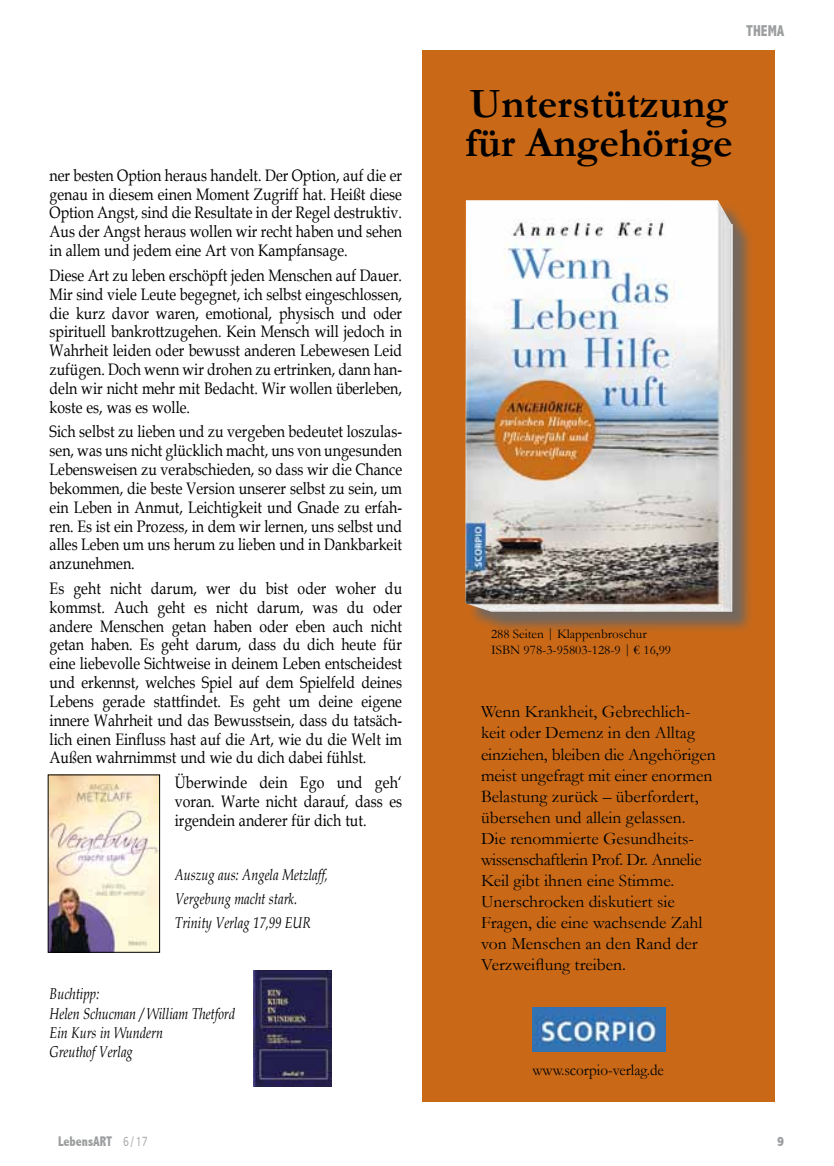
<style>
.page{position:relative;width:834px;height:1166px;background:#fff}
.page>*{position:absolute;margin:0;border:0;box-sizing:border-box;transform-origin:0 0}
.t1{font:700 42px/38.9px "Garamond";color:#000}
.t2{font:17.5px/21.2px "Garamond";color:#000}
.t3{font:16.62px/18.9px "Book Antiqua";color:#000;text-align:justify;scale:.85 1}
.t4{font:16.1px "Garamond";color:#000;scale:.94 1}
.t5{font:italic 15.75px/19.2px "Book Antiqua";color:#000;scale:.8 1}
.t6{font:800 condensed 15.75px "Abadi";color:#9c9e9f;scale:.92 1}
.t7{font:800 condensed 14px "Abadi";color:#9c9e9f;scale:.92 1}
.t8{font:800 condensed 14px "Abadi";color:#9c9e9f}
.t9{font:13.12px/16.1px "Garamond";color:#000}
.s1{font-weight:300}
</style>
<div class="page">
<img style="left:50px;top:777px;width:108px;height:173px">
<div style="left:48px;top:775px;width:112px;height:177px;border:1px solid #000"></div>
<div style="left:422px;top:50px;width:353px;height:1052px;background:#c96918"></div>
<img style="left:532px;top:1007px;width:133px;height:45px">
<div style="left:468px;top:203px;width:286px;height:430px;background:#666769;opacity:.86"></div>
<img style="left:465px;top:200px;width:267px;height:412px">
<img style="left:254px;top:970px;width:77px;height:117px">
<p class="t3" style="left:50px;top:165px;width:416px">ner besten Option heraus handelt. Der Option, auf die er genau in diesem einen Moment Zugriff hat. Heißt diese Option Angst, sind die Resultate in der Regel destruktiv.<br>Aus der Angst heraus wollen wir recht haben und sehen in allem und jedem eine Art von Kampfansage.</p>
<p class="t3" style="left:50px;top:265px;width:416px">Diese Art zu leben erschöpft jeden Menschen auf Dauer.<br>Mir sind viele Leute begegnet, ich selbst eingeschlossen, die kurz davor waren, emotional, physisch und oder spirituell bankrottzugehen. Kein Mensch will jedoch in Wahrheit leiden oder bewusst anderen Lebewesen Leid zufügen. Doch wenn wir drohen zu ertrinken, dann han&shy;deln wir nicht mehr mit Bedacht. Wir wollen überleben, koste es, was es wolle.</p>
<p class="t3" style="left:50px;top:422px;width:416px">Sich selbst zu lieben und zu vergeben bedeutet loszulas&shy;sen, was uns nicht glücklich macht, uns von ungesunden Lebensweisen zu verabschieden, so dass wir die Chance bekommen, die beste Version unserer selbst zu sein, um ein Leben in Anmut, Leichtigkeit und Gnade zu erfah&shy;ren. Es ist ein Prozess, in dem wir lernen, uns selbst und alles Leben um uns herum zu lieben und in Dankbarkeit anzunehmen.</p>
<p class="t3" style="left:50px;top:578px;width:416px">Es geht nicht darum, wer du bist oder woher du kommst. Auch geht es nicht darum, was du oder andere Menschen getan haben oder eben auch nicht getan haben. Es geht darum, dass du dich heute für eine liebevolle Sichtweise in deinem Leben entscheidest und erkennst, welches Spiel auf dem Spielfeld deines Lebens gerade stattfindet. Es geht um deine eigene innere Wahrheit und das Bewusstsein, dass du tatsäch&shy;lich einen Einfluss hast auf die Art, wie du die Welt im Außen wahrnimmst und wie du dich dabei fühlst.</p>
<p class="t3" style="left:175px;top:772px;width:269px">Überwinde dein Ego und geh‘ voran. Warte nicht darauf, dass es irgendein anderer für dich tut.</p>
<p class="t5" style="left:175px;top:862px;width:193px;line-height:24.2px">Auszug aus: Angela Metzlaff,<br>Vergebung macht stark.<br>Trinity Verlag 17,99 EUR</p>
<p class="t5" style="left:50px;top:984px;width:233px">Buchtipp:<br>Helen Schucman / William Thetford<br>Ein Kurs in Wundern<br>Greuthof Verlag</p>
<p class="t7" style="left:58px;top:1133px;width:99px">LebensART <span class="s1">6 / 17</span></p>
<p class="t6" style="left:746px;top:21px;width:43px">THEMA</p>
<h1 class="t1" style="left:465px;top:84px;width:269px">Unterstützung für Angehörige</h1>
<p class="t9" style="left:491px;top:625px;width:182px">288 Seiten | Klappenbroschur<br>ISBN 978-3-95803-128-9 | € 16,99</p>
<p class="t2" style="left:481px;top:701px;width:236px">Wenn Krankheit, Gebrechlich&shy;keit oder Demenz in den Alltag einziehen, bleiben die Angehörigen meist ungefragt mit einer enormen<br>Belastung zurück – überfordert, übersehen und allein gelassen.<br>Die renommierte Gesundheits&shy;wissenschaftlerin Prof. Dr. Annelie<br>Keil gibt ihnen eine Stimme.<br>Unerschrocken diskutiert sie<br>Fragen, die eine wachsende Zahl von Menschen an den Rand der<br>Verzweiflung treiben.</p>
<p class="t4" style="left:532px;top:1059px;width:141px">www.scorpio-verlag.de</p>
<p class="t8" style="left:777px;top:1133px;width:9px">9</p>
</div>
